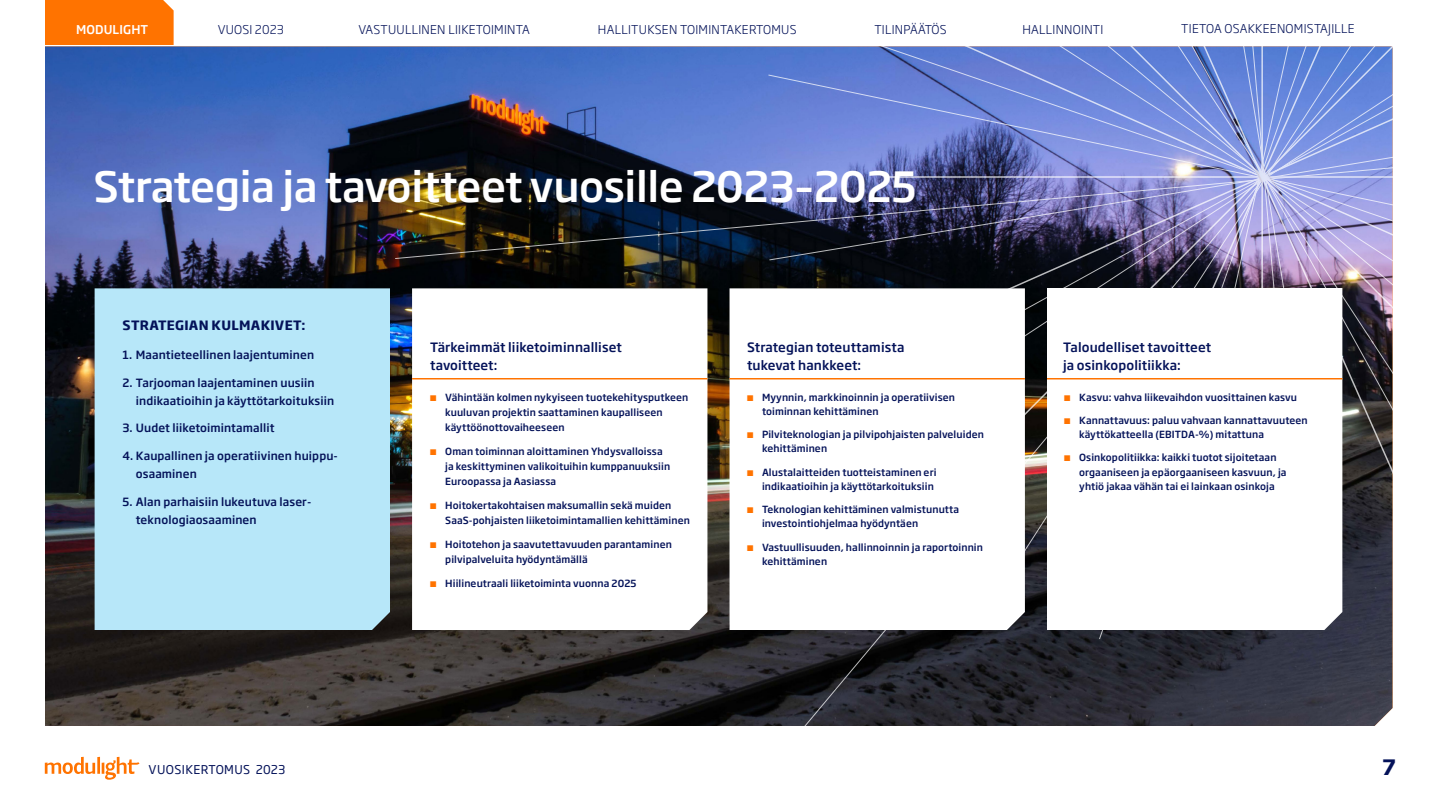
<style>
.page{position:relative;width:1440px;height:810px;background:#fff}
.page>*{position:absolute;margin:0;border:0;box-sizing:border-box;transform-origin:0 0}
.t1{font:500 41.25px "Soho Gothic Pro";letter-spacing:-.01em;color:#fff}
.t2{font:700 21px "Soho Gothic Pro";color:#041259}
.t3{font:500 12.75px/18px "Soho Gothic Pro";letter-spacing:.01em;color:#041259}
.t4{font:700 12.75px "Soho Gothic Pro";letter-spacing:.025em;color:#041259}
.t5{font:300 12px "Soho Gothic Pro";letter-spacing:.025em;color:#041259}
.t6{font:12px "Soho Gothic Pro";letter-spacing:.035em;color:#041259}
.t7{font:500 12px "Soho Gothic Pro";letter-spacing:.01em;color:#fff}
.t8{font:500 11.25px/18px "Soho Gothic Pro";letter-spacing:.01em;color:#041259}
.t9{font:500 9.75px/14.2px "Soho Gothic Pro";letter-spacing:.01em;color:#041259}
.s1{color:#ff7300}
</style>
<div class="page">
<img style="left:45px;top:46px;width:1348px;height:680px">
<svg style="left:1047px;top:288px;width:295px;height:342px"></svg>
<svg style="left:730px;top:288px;width:295px;height:342px"></svg>
<hr style="left:412px;top:378px;width:295px;height:2px;background:#ff7300">
<hr style="left:730px;top:378px;width:295px;height:2px;background:#ff7300">
<hr style="left:1047px;top:378px;width:295px;height:2px;background:#ff7300">
<svg style="left:45px;top:757px;width:95px;height:23px"></svg>
<div style="left:45px;top:0;width:129px;height:45px;background:#ff7300"></div>
<p class="t7" style="left:76px;top:20px;width:74px">MODULIGHT</p>
<p class="t5" style="left:218px;top:20px;width:67px">VUOSI 2023</p>
<p class="t5" style="left:359px;top:20px;width:173px">VASTUULLINEN LIIKETOIMINTA</p>
<p class="t5" style="left:598px;top:20px;width:200px">HALLITUKSEN TOIMINTAKERTOMUS</p>
<p class="t5" style="left:874px;top:20px;width:74px">TILINPÄÄTÖS</p>
<p class="t5" style="left:1022px;top:20px;width:82px">HALLINNOINTI</p>
<p class="t5" style="left:1181px;top:19px;width:175px">TIETOA OSAKKEENOMISTAJILLE</p>
<h1 class="t1" style="left:93px;top:155px;width:825px">Strategia ja tavoitteet vuosille 2023–2025</h1>
<h3 class="t4" style="left:122px;top:316px;width:184px">STRATEGIAN KULMAKIVET:</h3>
<p class="t8" style="left:122px;top:345px;width:193px">1. Maantieteellinen laajentuminen</p>
<p class="t8" style="left:136px;top:373px;width:200px;text-indent:-14px">2. Tarjooman laajentaminen uusiin indikaatioihin ja käyttötarkoituksiin</p>
<p class="t8" style="left:122px;top:419px;width:154px">3. Uudet liiketoimintamallit</p>
<p class="t8" style="left:136px;top:446px;width:204px;text-indent:-14px">4. Kaupallinen ja operatiivinen huippu&shy;osaaminen</p>
<p class="t8" style="left:136px;top:492px;width:177px;text-indent:-14px">5. Alan parhaisiin lukeutuva laser&shy;teknologiaosaaminen</p>
<h3 class="t3" style="left:430px;top:338px;width:193px">Tärkeimmät liiketoiminnalliset tavoitteet:</h3>
<p class="t9" style="left:445px;top:389px;width:245px;line-height:15px;text-indent:-15px"><span class="s1">■</span> Vähintään kolmen nykyiseen tuotekehitysputkeen kuuluvan projektin saattaminen kaupalliseen käyttöönottovaiheeseen</p>
<p class="t9" style="left:445px;top:443px;width:227px;line-height:15px;text-indent:-15px"><span class="s1">■</span> Oman toiminnan aloittaminen Yhdysvalloissa ja keskittyminen valikoituihin kumppanuuksiin<br>Euroopassa ja Aasiassa</p>
<p class="t9" style="left:445px;top:497px;width:246px;line-height:15px;text-indent:-15px"><span class="s1">■</span> Hoitokertakohtaisen maksumallin sekä muiden<br>SaaS-pohjaisten liiketoimintamallien kehittäminen</p>
<p class="t9" style="left:445px;top:536px;width:228px;line-height:15px;text-indent:-15px"><span class="s1">■</span> Hoitotehon ja saavutettavuuden parantaminen pilvipalveluita hyödyntämällä</p>
<p class="t9" style="left:430px;top:575px;width:208px"><span class="s1">■</span> Hiilineutraali liiketoiminta vuonna 2025</p>
<h3 class="t3" style="left:747px;top:338px;width:159px">Strategian toteuttamista tukevat hankkeet:</h3>
<p class="t9" style="left:762px;top:389px;width:195px;text-indent:-15px"><span class="s1">■</span> Myynnin, markkinoinnin ja operatiivisen toiminnan kehittäminen</p>
<p class="t9" style="left:762px;top:427px;width:224px;text-indent:-15px"><span class="s1">■</span> Pilviteknologian ja pilvipohjaisten palveluiden kehittäminen</p>
<p class="t9" style="left:747px;top:464px;width:191px;text-align:right"><span class="s1">■</span> Alustalaitteiden tuotteistaminen eri indikaatioihin ja käyttötarkoituksiin</p>
<p class="t9" style="left:762px;top:502px;width:199px;text-indent:-15px"><span class="s1">■</span> Teknologian kehittäminen valmistunutta investointiohjelmaa hyödyntäen</p>
<p class="t9" style="left:762px;top:539px;width:223px;text-indent:-15px"><span class="s1">■</span> Vastuullisuuden, hallinnoinnin ja raportoinnin kehittäminen</p>
<h3 class="t3" style="left:1063px;top:338px;width:150px">Taloudelliset tavoitteet ja osinkopolitiikka:</h3>
<p class="t9" style="left:1064px;top:389px;width:234px"><span class="s1">■</span> Kasvu: vahva liikevaihdon vuosittainen kasvu</p>
<p class="t9" style="left:1079px;top:413px;width:230px;text-indent:-15px"><span class="s1">■</span> Kannattavuus: paluu vahvaan kannattavuuteen käyttökatteella (EBITDA-%) mitattuna</p>
<p class="t9" style="left:1079px;top:450px;width:209px;text-indent:-15px"><span class="s1">■</span> Osinkopolitiikka: kaikki tuotot sijoitetaan orgaaniseen ja epäorgaaniseen kasvuun, ja yhtiö jakaa vähän tai ei lainkaan osinkoja</p>
<p class="t6" style="left:149px;top:760px;width:138px">VUOSIKERTOMUS 2023</p>
<h2 class="t2" style="left:1382px;top:750px;width:15px">7</h2>
</div>
